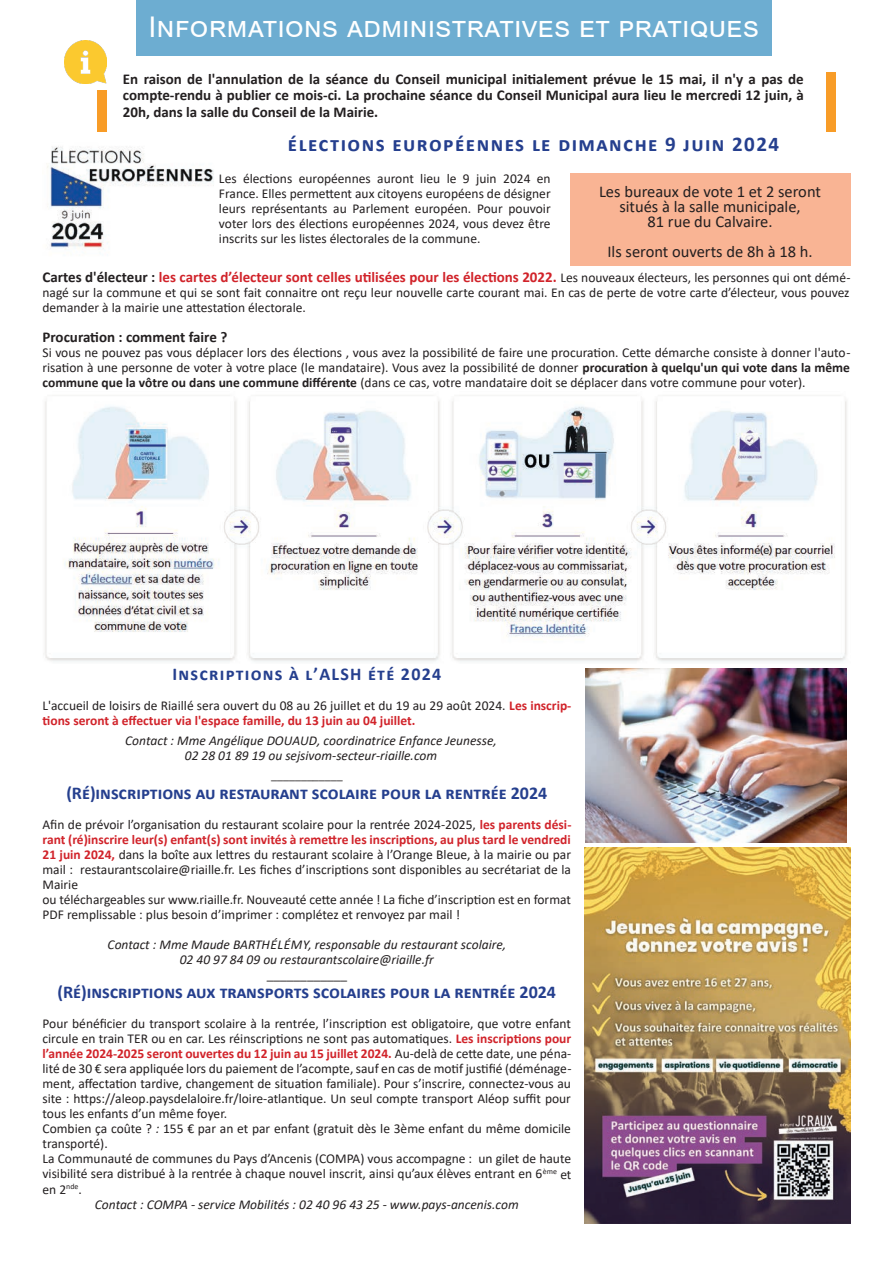
<style>
.page{position:relative;width:893px;height:1263px;background:#fff}
.page>*{position:absolute;margin:0;border:0;box-sizing:border-box;transform-origin:0 0}
.titre_haut_de_pages_infos_pratiques{font:28.5px "Arial";letter-spacing:.02em;color:#fff}
.Titre_paragraphe_assos{font:700 21px "Calibri";letter-spacing:.07em;color:#253f8e}
.Articles{font:700 18px "Calibri";color:#253f8e}
.Articles-2{font:700 18px "Calibri";letter-spacing:.07em;color:#253f8e}
.Articles-3{font:16.5px/15px "Calibri";color:#231f20;text-align:center}
.Articles-4{font:700 15px/16.5px "Calibri";color:#231f20;text-align:justify}
.Articles-5{font:700 15px "Calibri";color:#d1232a}
.Articles-6{font:13.5px/15px "Calibri";color:#231f20;text-align:justify}
.Articles-7{font:italic 13.5px "Calibri";color:#231f20}
.Articles-8{font:12px "Calibri";color:#231f20}
.s1{color:#231f20}
.s2{font-weight:400;font-size:13.5px;color:#231f20}
.s3{font-weight:700}
.s4{font-weight:700;color:#d1232a}
.s5{font-style:italic}
</style>
<div class="page">
<img style="left:64px;top:41px;width:43px;height:42px">
<div style="left:97px;top:90px;width:10px;height:41px;background:#f89c27"></div>
<div style="left:826px;top:72px;width:10px;height:59px;background:#f89c27"></div>
<img style="left:47px;top:146px;width:167px;height:104px">
<div style="left:570px;top:173px;width:280px;height:93px;background:#f9b494"></div>
<img style="left:45px;top:400px;width:802px;height:262px">
<img style="left:584px;top:847px;width:266px;height:377px">
<img style="left:585px;top:669px;width:261px;height:174px">
<div style="left:136px;top:0;width:636px;height:56px;background:#6dadd1"></div>
<p class="titre_haut_de_pages_infos_pratiques" style="left:148px;top:7px;width:612px">Informations administratives et pratiques</p>
<p class="Articles-4" style="left:123px;top:70px;width:682px">En raison de l'annulation de la séance du Conseil municipal initialement prévue le 15 mai, il n'y a pas de compte-rendu à publier ce mois-ci. La prochaine séance du Conseil Municipal aura lieu le mercredi 12 juin, à 20h, dans la salle du Conseil de la Mairie.</p>
<p class="Titre_paragraphe_assos" style="left:288px;top:129px;width:493px">élections européennes le dimanche 9 juin 2024</p>
<p class="Articles-6" style="left:219px;top:171px;width:333px">Les élections européennes auront lieu le 9 juin 2024 en France. Elles permettent aux citoyens européens de désigner leurs représentants au Parlement européen. Pour pouvoir voter lors des élections européennes 2024, vous devez être inscrits sur les listes électorales de la commune.</p>
<p class="Articles-5" style="left:43px;top:267px;width:809px"><span class="s1">Cartes d'électeur :</span> les cartes d’électeur sont celles utilisées pour les élections 2022. <span class="s2">Les nouveaux électeurs, les personnes qui ont démé-</span></p>
<p class="Articles-6" style="left:43px;top:285px;width:809px">nagé sur la commune et qui se sont fait connaitre ont reçu leur nouvelle carte courant mai. En cas de perte de votre carte d’électeur, vous pouvez demander à la mairie une attestation électorale.</p>
<p class="Articles-4" style="left:43px;top:329px;width:186px">Procuration : comment faire ?</p>
<p class="Articles-6" style="left:43px;top:345px;width:809px">Si vous ne pouvez pas vous déplacer lors des élections , vous avez la possibilité de faire une procuration. Cette démarche consiste à donner l'auto&shy;risation à une personne de voter à votre place (le mandataire). Vous avez la possibilité de donner <span class="s3">procuration à quelqu'un qui vote dans la même commune que la vôtre ou dans une commune différente</span> (dans ce cas, votre mandataire doit se déplacer dans votre commune pour voter).</p>
<p class="Articles-3" style="left:599px;top:184px;width:224px">Les bureaux de vote 1 et 2 seront situés à la salle municipale,</p>
<p class="Articles-3" style="left:647px;top:214px;width:127px">81 rue du Calvaire.</p>
<p class="Articles-3" style="left:607px;top:244px;width:207px">Ils seront ouverts de 8h à 18 h.</p>
<p class="Articles-2" style="left:173px;top:662px;width:270px">Inscriptions à l’ALSH été 2024</p>
<p class="Articles-6" style="left:43px;top:698px;width:530px">L'accueil de loisirs de Riaillé sera ouvert du 08 au 26 juillet et du 19 au 29 août 2024. <span class="s4">Les inscrip&shy;tions seront à effectuer via l'espace famille, du 13 juin au 04 juillet.</span></p>
<p class="Articles-7" style="left:125px;top:731px;width:373px">Contact : Mme Angélique DOUAUD, coordinatrice Enfance Jeunesse,</p>
<p class="Articles-7" style="left:185px;top:746px;width:254px">02 28 01 89 19 ou sejsivom-secteur-riaille.com</p>
<p class="Articles-8" style="left:271px;top:767px;width:73px">____________</p>
<p class="Articles" style="left:66px;top:780px;width:482px">(Ré)inscriptions au restaurant scolaire pour la rentrée 2024</p>
<p class="Articles-6" style="left:43px;top:817px;width:530px">Afin de prévoir l’organisation du restaurant scolaire pour la rentrée 2024-2025, <span class="s4">les parents dési&shy;rant (ré)inscrire leur(s) enfant(s) sont invités à remettre les inscriptions, au plus tard le vendredi 21 juin 2024,</span> dans la boîte aux lettres du restaurant scolaire à l’Orange Bleue, à la mairie ou par mail : restaurantscolaire@riaille.fr. Les fiches d’inscriptions sont disponibles au secrétariat de la Mairie</p>
<p class="Articles-6" style="left:43px;top:892px;width:530px">ou téléchargeables sur www.riaille.fr. Nouveauté cette année ! La fiche d’inscription est en format<br>PDF remplissable : plus besoin d’imprimer : complétez et renvoyez par mail !</p>
<p class="Articles-7" style="left:108px;top:935px;width:400px">Contact : Mme Maude BARTHÉLÉMY, responsable du restaurant scolaire,</p>
<p class="Articles-7" style="left:180px;top:950px;width:256px">02 40 97 84 09 ou restaurantscolaire@riaille.fr</p>
<p class="Articles-6" style="left:267px;top:967px;width:82px">____________</p>
<p class="Articles" style="left:57px;top:980px;width:500px">(Ré)inscriptions aux transports scolaires pour la rentrée 2024</p>
<p class="Articles-6" style="left:43px;top:1016px;width:530px">Pour bénéficier du transport scolaire à la rentrée, l’inscription est obligatoire, que votre enfant circule en train TER ou en car. Les réinscriptions ne sont pas automatiques. <span class="s4">Les inscriptions pour l’année 2024-2025 seront ouvertes du 12 juin au 15 juillet 2024.</span> Au-delà de cette date, une péna&shy;lité de 30 € sera appliquée lors du paiement de l’acompte, sauf en cas de motif justifié (déménage&shy;ment, affectation tardive, changement de situation familiale). Pour s’inscrire, connectez-vous au site : https://aleop.paysdelaloire.fr/loire-atlantique. Un seul compte transport Aléop suffit pour tous les enfants d’un même foyer.</p>
<p class="Articles-6" style="left:43px;top:1121px;width:530px">Combien ça coûte ? <span class="s5">:</span> 155 € par an et par enfant (gratuit dès le 3ème enfant du même domicile transporté).</p>
<p class="Articles-6" style="left:43px;top:1151px;width:530px">La Communauté de communes du Pays d’Ancenis (COMPA) vous accompagne : un gilet de haute visibilité sera distribué à la rentrée à chaque nouvel inscrit, ainsi qu’aux élèves entrant en 6<sup>ème</sup> et en 2<sup>nde</sup>.</p>
<p class="Articles-7" style="left:95px;top:1194px;width:425px">Contact : COMPA - service Mobilités : 02 40 96 43 25 - www.pays-ancenis.com</p>
</div>
